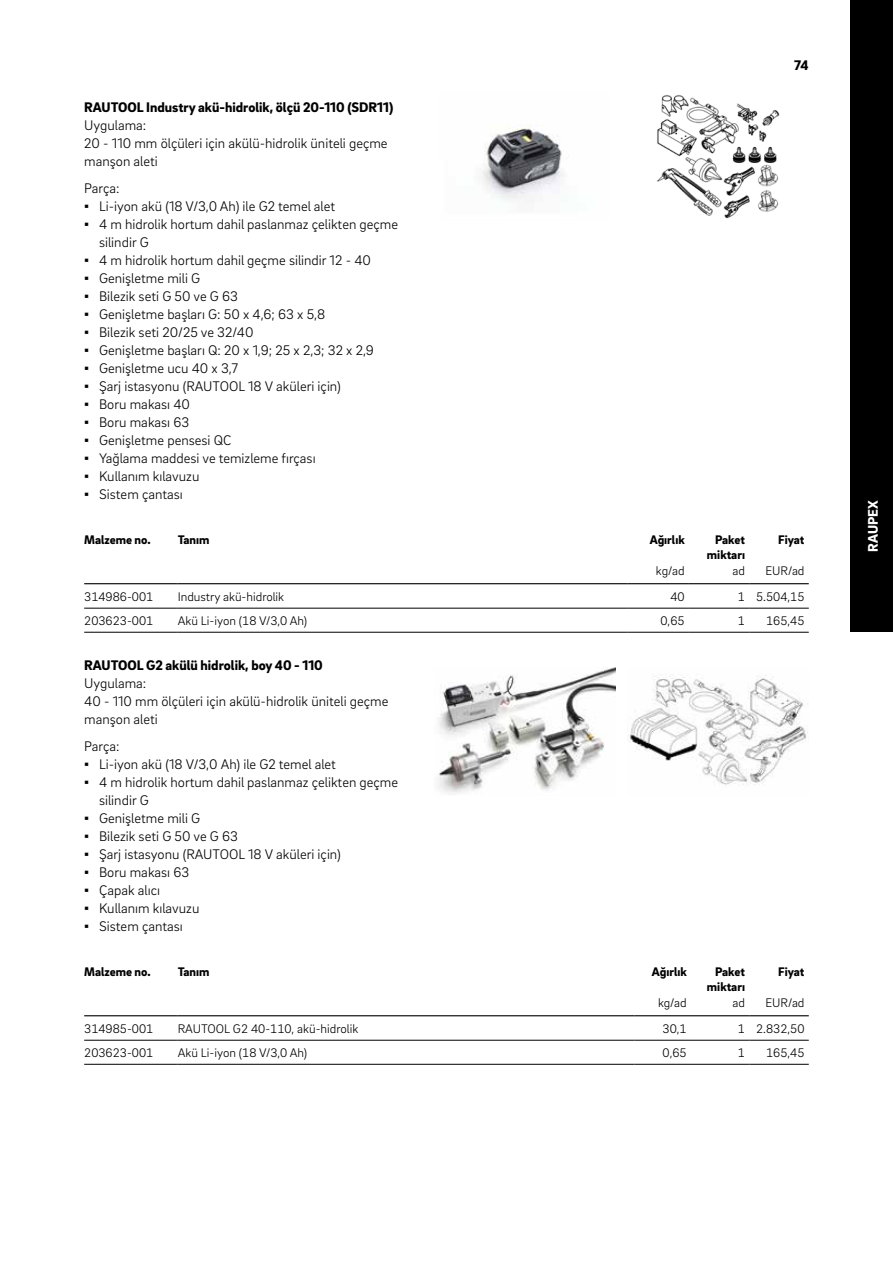
<style>
.page{position:relative;width:893px;height:1263px;background:#fff}
.page>*{position:absolute;margin:0;border:0;box-sizing:border-box;transform-origin:0 0}
.t1{font:300 14.25px/18px "Brix Sans";color:#000}
.t2{font:900 14.25px "Brix Sans";color:#000}
.t3{font:900 14.25px "Brix Sans";color:#fff}
.t4{font:300 12.75px "Brix Sans";color:#000}
.t5{font:900 12.75px/15px "Brix Sans";color:#000;text-align:right}
.s1{font-family:"Arial";font-weight:400}
</style>
<div class="page">
<div style="left:850px;top:0;width:43px;height:631px;background:#000"></div>
<img style="left:482px;top:125px;width:85px;height:77px">
<img style="left:657px;top:95px;width:123px;height:124px">
<hr style="left:84px;top:583px;width:94px;height:1px;background:#000">
<hr style="left:178px;top:583px;width:449px;height:1px;background:#000">
<hr style="left:627px;top:583px;width:62px;height:1px;background:#000">
<hr style="left:689px;top:583px;width:60px;height:1px;background:#000">
<hr style="left:749px;top:583px;width:60px;height:1px;background:#000">
<hr style="left:84px;top:608px;width:94px;height:1px;background:#000">
<hr style="left:84px;top:632px;width:94px;height:1px;background:#000">
<hr style="left:178px;top:608px;width:449px;height:1px;background:#000">
<hr style="left:178px;top:632px;width:449px;height:1px;background:#000">
<hr style="left:627px;top:608px;width:62px;height:1px;background:#000">
<hr style="left:627px;top:632px;width:62px;height:1px;background:#000">
<hr style="left:689px;top:608px;width:60px;height:1px;background:#000">
<hr style="left:689px;top:632px;width:60px;height:1px;background:#000">
<hr style="left:749px;top:608px;width:60px;height:1px;background:#000">
<hr style="left:749px;top:632px;width:60px;height:1px;background:#000">
<img style="left:437px;top:667px;width:178px;height:127px">
<img style="left:628px;top:675px;width:180px;height:110px">
<hr style="left:84px;top:1015px;width:94px;height:1px;background:#000">
<hr style="left:178px;top:1015px;width:456px;height:1px;background:#000">
<hr style="left:634px;top:1015px;width:57px;height:1px;background:#000">
<hr style="left:691px;top:1015px;width:58px;height:1px;background:#000">
<hr style="left:749px;top:1015px;width:60px;height:1px;background:#000">
<hr style="left:84px;top:1040px;width:94px;height:1px;background:#000">
<hr style="left:84px;top:1064px;width:94px;height:1px;background:#000">
<hr style="left:178px;top:1040px;width:456px;height:1px;background:#000">
<hr style="left:178px;top:1064px;width:456px;height:1px;background:#000">
<hr style="left:634px;top:1040px;width:57px;height:1px;background:#000">
<hr style="left:634px;top:1064px;width:57px;height:1px;background:#000">
<hr style="left:691px;top:1040px;width:58px;height:1px;background:#000">
<hr style="left:691px;top:1064px;width:58px;height:1px;background:#000">
<hr style="left:749px;top:1040px;width:60px;height:1px;background:#000">
<hr style="left:749px;top:1064px;width:60px;height:1px;background:#000">
<p class="t2" style="left:794px;top:56px;width:16px">74</p>
<p class="t2" style="left:84px;top:97px;width:311px">RAUTOOL Industry akü-hidrolik, ölçü 20-110 (SDR11)</p>
<p class="t1" style="left:84px;top:115px;width:305px">Uygulama:<br>20 - 110 mm ölçüleri için akülü-hidrolik üniteli geçme manşon aleti</p>
<p class="t1" style="left:84px;top:178px;width:37px">Parça:</p>
<p class="t1" style="left:84px;top:196px;width:253px"><span class="s1">▪</span> Li-iyon akü (18 V/3,0 Ah) ile G2 temel alet</p>
<p class="t1" style="left:99px;top:214px;width:301px;text-indent:-15px"><span class="s1">▪</span> 4 m hidrolik hortum dahil paslanmaz çelikten geçme silindir G</p>
<p class="t1" style="left:84px;top:250px;width:288px"><span class="s1">▪</span> 4 m hidrolik hortum dahil geçme silindir 12 - 40</p>
<p class="t1" style="left:84px;top:268px;width:118px"><span class="s1">▪</span> Genişletme mili G</p>
<p class="t1" style="left:84px;top:286px;width:155px"><span class="s1">▪</span> Bilezik seti G 50 ve G 63</p>
<p class="t1" style="left:84px;top:304px;width:242px"><span class="s1">▪</span> Genişletme başları G: 50 x 4,6; 63 x 5,8</p>
<p class="t1" style="left:84px;top:322px;width:171px"><span class="s1">▪</span> Bilezik seti 20/25 ve 32/40</p>
<p class="t1" style="left:84px;top:340px;width:291px"><span class="s1">▪</span> Genişletme başları Q: 20 x 1,9; 25 x 2,3; 32 x 2,9</p>
<p class="t1" style="left:84px;top:358px;width:155px"><span class="s1">▪</span> Genişletme ucu 40 x 3,7</p>
<p class="t1" style="left:84px;top:376px;width:258px"><span class="s1">▪</span> Şarj istasyonu (RAUTOOL 18 V aküleri için)</p>
<p class="t1" style="left:84px;top:394px;width:107px"><span class="s1">▪</span> Boru makası 40</p>
<p class="t1" style="left:84px;top:412px;width:107px"><span class="s1">▪</span> Boru makası 63</p>
<p class="t1" style="left:84px;top:430px;width:149px"><span class="s1">▪</span> Genişletme pensesi QC</p>
<p class="t1" style="left:84px;top:448px;width:233px"><span class="s1">▪</span> Yağlama maddesi ve temizleme fırçası</p>
<p class="t1" style="left:84px;top:466px;width:117px"><span class="s1">▪</span> Kullanım kılavuzu</p>
<p class="t1" style="left:84px;top:484px;width:100px"><span class="s1">▪</span> Sistem çantası</p>
<p class="t5" style="left:84px;top:531px;width:68px">Malzeme no.</p>
<p class="t5" style="left:178px;top:531px;width:33px">Tanım</p>
<p class="t5" style="left:650px;top:531px;width:36px">Ağırlık</p>
<p class="t5" style="left:707px;top:531px;width:40px">Paket miktarı</p>
<p class="t5" style="left:778px;top:531px;width:28px">Fiyat</p>
<p class="t4" style="left:656px;top:563px;width:30px">kg/ad</p>
<p class="t4" style="left:732px;top:563px;width:14px">ad</p>
<p class="t4" style="left:765px;top:563px;width:41px">EUR/ad</p>
<p class="t4" style="left:84px;top:588px;width:71px">314986-001</p>
<p class="t4" style="left:178px;top:588px;width:108px">Industry akü-hidrolik</p>
<p class="t4" style="left:670px;top:588px;width:16px">40</p>
<p class="t4" style="left:738px;top:588px;width:68px">1 5.504,15</p>
<p class="t4" style="left:84px;top:612px;width:71px">203623-001</p>
<p class="t4" style="left:178px;top:612px;width:131px">Akü Li-iyon (18 V/3,0 Ah)</p>
<p class="t4" style="left:660px;top:612px;width:26px">0,65</p>
<p class="t4" style="left:738px;top:612px;width:9px">1</p>
<p class="t4" style="left:766px;top:612px;width:40px">165,45</p>
<p class="t2" style="left:84px;top:655px;width:240px">RAUTOOL G2 akülü hidrolik, boy 40 - 110</p>
<p class="t1" style="left:84px;top:673px;width:306px">Uygulama:<br>40 - 110 mm ölçüleri için akülü-hidrolik üniteli geçme manşon aleti</p>
<p class="t1" style="left:84px;top:736px;width:37px">Parça:</p>
<p class="t1" style="left:84px;top:754px;width:253px"><span class="s1">▪</span> Li-iyon akü (18 V/3,0 Ah) ile G2 temel alet</p>
<p class="t1" style="left:99px;top:772px;width:301px;text-indent:-15px"><span class="s1">▪</span> 4 m hidrolik hortum dahil paslanmaz çelikten geçme silindir G</p>
<p class="t1" style="left:84px;top:808px;width:118px"><span class="s1">▪</span> Genişletme mili G</p>
<p class="t1" style="left:84px;top:826px;width:155px"><span class="s1">▪</span> Bilezik seti G 50 ve G 63</p>
<p class="t1" style="left:84px;top:844px;width:258px"><span class="s1">▪</span> Şarj istasyonu (RAUTOOL 18 V aküleri için)</p>
<p class="t1" style="left:84px;top:862px;width:107px"><span class="s1">▪</span> Boru makası 63</p>
<p class="t1" style="left:84px;top:880px;width:77px"><span class="s1">▪</span> Çapak alıcı</p>
<p class="t1" style="left:84px;top:898px;width:117px"><span class="s1">▪</span> Kullanım kılavuzu</p>
<p class="t1" style="left:84px;top:916px;width:100px"><span class="s1">▪</span> Sistem çantası</p>
<p class="t5" style="left:84px;top:963px;width:68px">Malzeme no.</p>
<p class="t5" style="left:178px;top:963px;width:33px">Tanım</p>
<p class="t5" style="left:652px;top:963px;width:36px">Ağırlık</p>
<p class="t5" style="left:707px;top:963px;width:40px">Paket miktarı</p>
<p class="t5" style="left:778px;top:963px;width:28px">Fiyat</p>
<p class="t4" style="left:658px;top:995px;width:30px">kg/ad</p>
<p class="t4" style="left:732px;top:995px;width:14px">ad</p>
<p class="t4" style="left:765px;top:995px;width:41px">EUR/ad</p>
<p class="t4" style="left:84px;top:1020px;width:71px">314985-001</p>
<p class="t4" style="left:178px;top:1020px;width:182px">RAUTOOL G2 40-110, akü-hidrolik</p>
<p class="t4" style="left:663px;top:1020px;width:26px">30,1</p>
<p class="t4" style="left:738px;top:1020px;width:68px">1 2.832,50</p>
<p class="t4" style="left:84px;top:1044px;width:71px">203623-001</p>
<p class="t4" style="left:178px;top:1044px;width:131px">Akü Li-iyon (18 V/3,0 Ah)</p>
<p class="t4" style="left:663px;top:1044px;width:26px">0,65</p>
<p class="t4" style="left:738px;top:1044px;width:9px">1</p>
<p class="t4" style="left:766px;top:1044px;width:40px">165,45</p>
<p class="t3" style="left:864px;top:552px;width:53px;rotate:-90deg">RAUPEX</p>
</div>
